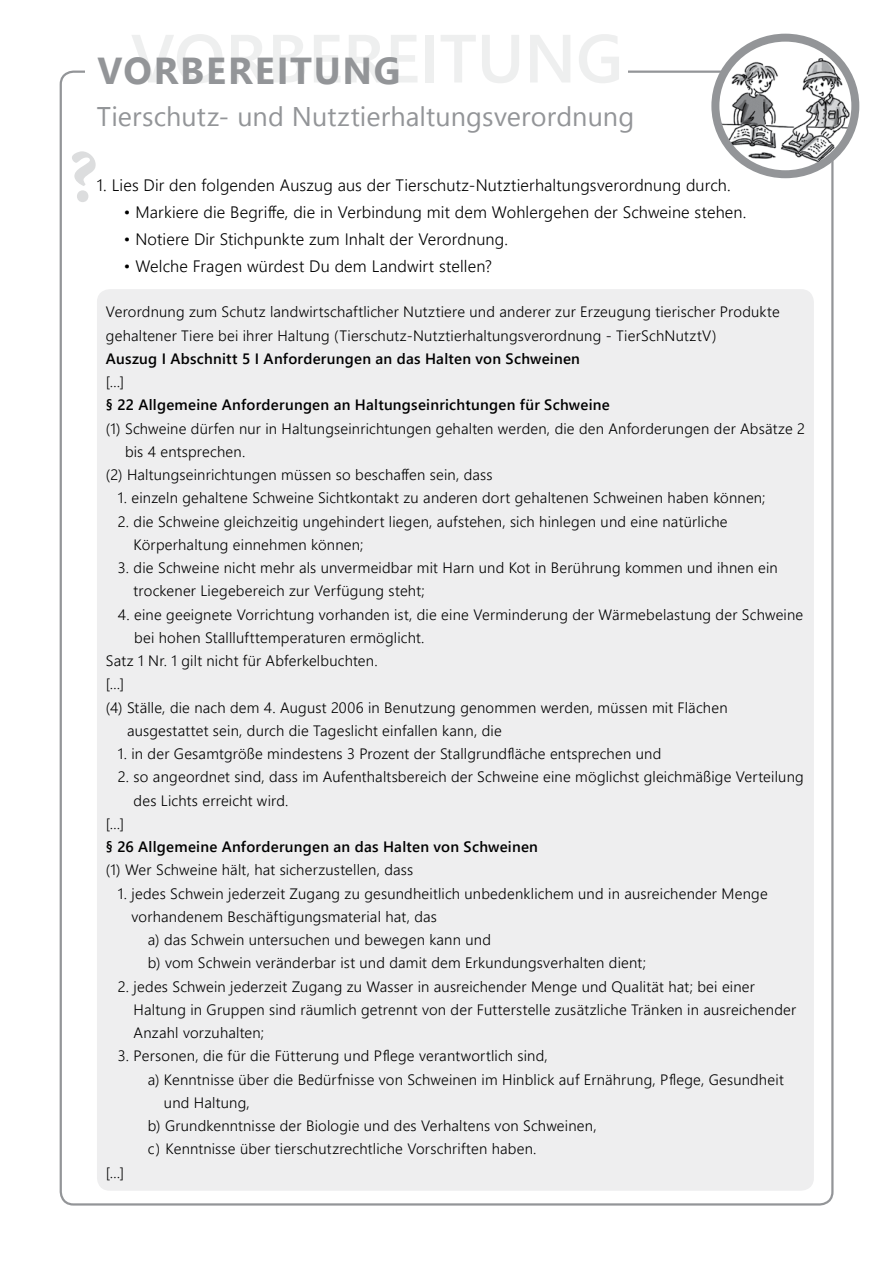
<style>
.page{position:relative;width:893px;height:1263px;background:#fff}
.page>*{position:absolute;margin:0;border:0;box-sizing:border-box;transform-origin:0 0}
.t1{font:700 75px "Minion Pro";color:#dcddde}
.t2{font:600 68.1px "Segoe UI";letter-spacing:-.005em;color:#939598}
.t3{font:700 37.5px "Segoe UI";letter-spacing:.05em;color:#939598}
.t4{font:27px "Segoe UI";letter-spacing:.005em;color:#939598}
.t5{font:300 16.5px "Segoe UI";letter-spacing:.01em;color:#000}
.t6{font:300 15px/23.2px "Segoe UI";letter-spacing:.015em;color:#000}
.t7{font:600 15px "Segoe UI";letter-spacing:.015em;color:#000}
</style>
<div class="page">
<div style="left:97px;top:289px;width:717px;height:902px;background:#eeeeef;border-radius:13px"></div>
<img style="left:718px;top:40px;width:134px;height:134px">
<div style="left:711px;top:34px;width:148px;height:144px;border:8px solid #939598;border-radius:50%"></div>
<h2 class="t2" style="left:131px;top:4px;width:494px">Vorbereitung</h2>
<h3 class="t4" style="left:97px;top:95px;width:539px">Tierschutz- und Nutztierhaltungsverordnung</h3>
<h3 class="t3" style="left:98px;top:40px;width:304px">VORBEREITUNG</h3>
<h1 class="t1" style="left:68px;top:124px;width:31px">?</h1>
<p class="t5" style="left:97px;top:171px;width:635px">1. Lies Dir den folgenden Auszug aus der Tierschutz-Nutztierhaltungsverordnung durch.</p>
<p class="t5" style="left:124px;top:198px;width:624px">• Markiere die Begriffe, die in Verbindung mit dem Wohlergehen der Schweine stehen.</p>
<p class="t5" style="left:124px;top:225px;width:386px">• Notiere Dir Stichpunkte zum Inhalt der Verordnung.</p>
<p class="t5" style="left:124px;top:252px;width:370px">• Welche Fragen würdest Du dem Landwirt stellen?</p>
<p class="t6" style="left:106px;top:300px;width:675px">Verordnung zum Schutz landwirtschaftlicher Nutztiere und anderer zur Erzeugung tierischer Produkte gehaltener Tiere bei ihrer Haltung (Tierschutz-Nutztierhaltungsverordnung - TierSchNutztV)</p>
<p class="t7" style="left:106px;top:346px;width:476px">Auszug I Abschnitt 5 I Anforderungen an das Halten von Schweinen</p>
<p class="t6" style="left:106px;top:370px;width:20px">[…]</p>
<p class="t7" style="left:106px;top:393px;width:505px">§ 22 Allgemeine Anforderungen an Haltungseinrichtungen für Schweine</p>
<p class="t6" style="left:106px;top:416px;width:701px">(1) Schweine dürfen nur in Haltungseinrichtungen gehalten werden, die den Anforderungen der Absätze 2</p>
<p class="t6" style="left:125px;top:439px;width:122px">bis 4 -entsprechen.</p>
<p class="t6" style="left:106px;top:463px;width:388px">(2) Haltungseinrichtungen müssen so beschaffen sein, dass</p>
<p class="t6" style="left:118px;top:486px;width:649px">1. einzeln gehaltene Schweine Sichtkontakt zu anderen dort gehaltenen Schweinen haben -können;</p>
<p class="t6" style="left:134px;top:509px;width:595px;text-indent:-16px">2. die Schweine gleichzeitig ungehindert liegen, aufstehen, sich hinlegen und eine natürliche<br>Körperhaltung -einnehmen können;</p>
<p class="t6" style="left:134px;top:556px;width:646px;text-indent:-16px">3. die Schweine nicht mehr als unvermeidbar mit Harn und Kot in Berührung kommen und ihnen ein trockener Liegebereich zur Verfügung steht;</p>
<p class="t6" style="left:118px;top:602px;width:687px">4. eine geeignete Vorrichtung vorhanden ist, die eine Verminderung der Wärmebelastung der -Schweine</p>
<p class="t6" style="left:134px;top:625px;width:292px">bei -hohen Stalllufttemperaturen ermöglicht.</p>
<p class="t6" style="left:106px;top:649px;width:273px">Satz 1 Nr. 1 gilt nicht für Abferkelbuchten.</p>
<p class="t6" style="left:106px;top:672px;width:20px">[…]</p>
<p class="t6" style="left:106px;top:695px;width:623px">(4) Ställe, die nach dem 4. August 2006 in Benutzung genommen werden, müssen mit Flächen</p>
<p class="t6" style="left:127px;top:718px;width:376px">ausgestattet sein, durch die Tageslicht einfallen kann, die</p>
<p class="t6" style="left:118px;top:742px;width:545px">1. in der Gesamtgröße mindestens 3 Prozent der Stallgrundfläche entsprechen und</p>
<p class="t6" style="left:118px;top:765px;width:687px">2. so angeordnet sind, dass im Aufenthaltsbereich der Schweine eine möglichst -gleichmäßige -Verteilung</p>
<p class="t6" style="left:134px;top:788px;width:156px">des Lichts erreicht wird.</p>
<p class="t6" style="left:106px;top:811px;width:20px">[…]</p>
<p class="t7" style="left:106px;top:835px;width:434px">§ 26 Allgemeine Anforderungen an das Halten von Schweinen</p>
<p class="t6" style="left:106px;top:858px;width:309px">(1) Wer Schweine hält, hat sicherzustellen, dass</p>
<p class="t6" style="left:118px;top:881px;width:651px">1. jedes Schwein jederzeit Zugang zu gesundheitlich unbedenklichem und in ausreichender Menge</p>
<p class="t6" style="left:131px;top:904px;width:307px">vorhandenem Beschäftigungsmaterial hat, das</p>
<p class="t6" style="left:148px;top:928px;width:344px">a) das Schwein untersuchen und bewegen kann und</p>
<p class="t6" style="left:148px;top:951px;width:500px">b) vom Schwein veränderbar ist und damit dem Erkundungsverhalten dient;</p>
<p class="t6" style="left:134px;top:974px;width:664px;text-indent:-16px">2. jedes Schwein jederzeit Zugang zu Wasser in ausreichender Menge und Qualität hat; bei -einer<br>Haltung in -Gruppen sind räumlich getrennt von der Futterstelle zusätzliche Tränken in -ausreichender<br>Anzahl -vorzuhalten;</p>
<p class="t6" style="left:118px;top:1044px;width:431px">3. Personen, die für die Fütterung und Pflege verantwortlich sind,</p>
<p class="t6" style="left:148px;top:1067px;width:637px">a) Kenntnisse über die Bedürfnisse von Schweinen im Hinblick auf Ernährung, Pflege, Gesundheit</p>
<p class="t6" style="left:164px;top:1090px;width:87px">und Haltung,</p>
<p class="t6" style="left:148px;top:1114px;width:450px">b) Grundkenntnisse der Biologie und des Verhaltens von Schweinen,</p>
<p class="t6" style="left:148px;top:1137px;width:390px">c) Kenntnisse über tierschutzrechtliche Vorschriften haben.</p>
<p class="t6" style="left:106px;top:1160px;width:20px">[…]</p>
</div>
